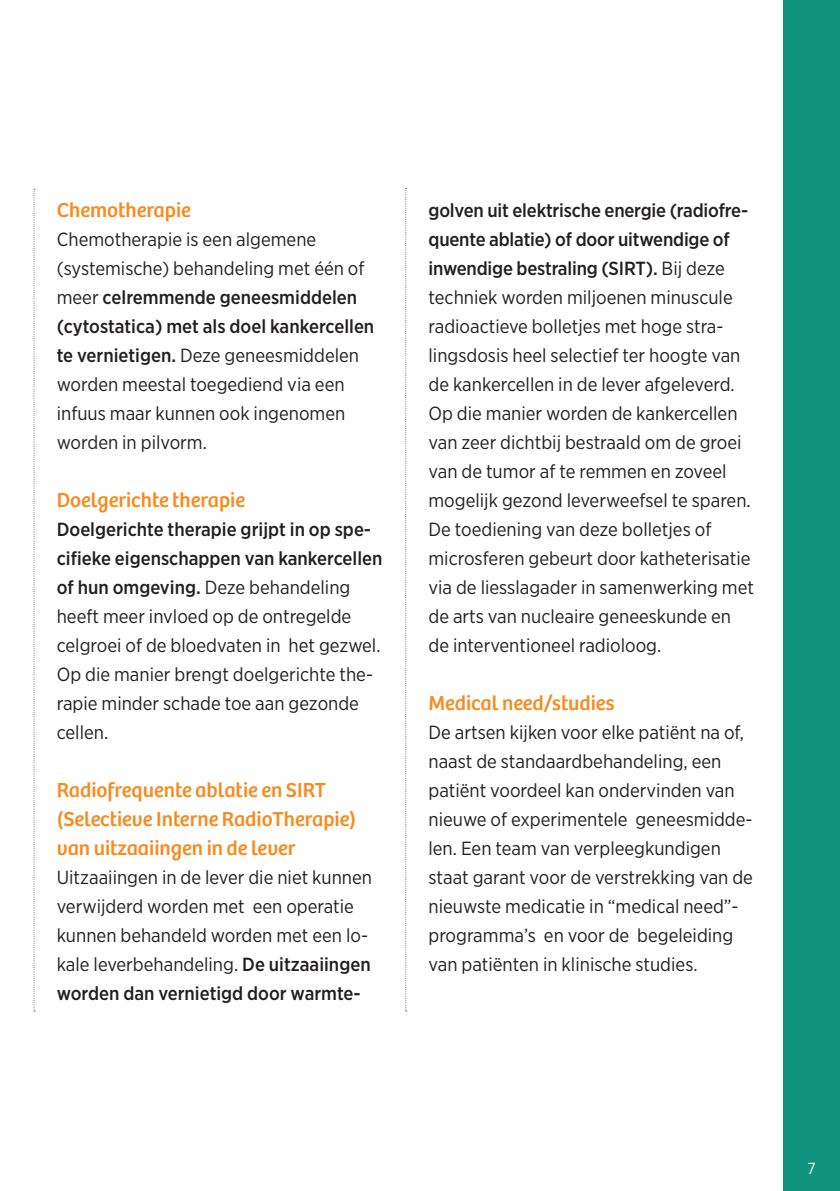
<style>
.page{position:relative;width:840px;height:1191px;background:#fff}
.page>*{position:absolute;margin:0;border:0;box-sizing:border-box;transform-origin:0 0}
.t1{font:21px/29px "Bree";color:#f68b1f}
.t2{font:19px/29px "Gotham Narrow";color:#231f20}
.t3{font:16px "Gotham Narrow";color:#fff}
.s1{font-weight:500}
</style>
<div class="page">
<div style="left:782px;top:0;width:57px;height:1191px;background:#109480"></div>
<svg style="left:405px;top:188px;width:1px;height:823px"></svg>
<svg style="left:34px;top:189px;width:1px;height:822px"></svg>
<p class="t1" style="left:57px;top:196px;width:136px">Chemotherapie</p>
<p class="t2" style="left:57px;top:224px;width:319px">Chemotherapie is een algemene (systemische) behandeling met één of meer <span class="s1">celremmende geneesmiddelen (cytostatica) met als doel kankercellen te vernietigen.</span> Deze geneesmiddelen worden meestal toegediend via een infuus maar kunnen ook ingenomen worden in pilvorm.</p>
<p class="t1" style="left:57px;top:486px;width:190px">Doelgerichte therapie</p>
<p class="t2" style="left:57px;top:514px;width:327px"><span class="s1">Doelgerichte therapie grijpt in op spe&shy;cifieke eigenschappen van kankercellen of hun omgeving.</span> Deze behandeling heeft meer invloed op de ontregelde celgroei of de bloedvaten in het gezwel.<br>Op die manier brengt doelgerichte the&shy;rapie minder schade toe aan gezonde cellen.</p>
<p class="t1" style="left:57px;top:776px;width:300px">Radiofrequente ablatie en SIRT (Selectieve Interne RadioTherapie) van uitzaaiingen in de lever</p>
<p class="t2" style="left:57px;top:862px;width:316px">Uitzaaiingen in de lever die niet kunnen verwijderd worden met een operatie kunnen behandeld worden met een lo&shy;kale leverbehandeling. <span class="s1">De uitzaaiingen worden dan vernietigd door warmte-</span></p>
<p class="t2" style="left:428px;top:195px;width:327px"><span class="s1">golven uit elektrische energie (radiofre&shy;quente ablatie) of door uitwendige of inwendige bestraling (SIRT).</span> Bij deze techniek worden miljoenen minuscule radioactieve bolletjes met hoge stra&shy;lingsdosis heel selectief ter hoogte van de kankercellen in de lever afgeleverd.<br>Op die manier worden de kankercellen van zeer dichtbij bestraald om de groei van de tumor af te remmen en zoveel mogelijk gezond leverweefsel te sparen.<br>De toediening van deze bolletjes of microsferen gebeurt door katheterisatie via de liesslagader in samenwerking met de arts van nucleaire geneeskunde en de interventioneel radioloog.</p>
<p class="t1" style="left:428px;top:689px;width:187px">Medical need/studies</p>
<p class="t2" style="left:428px;top:717px;width:326px">De artsen kijken voor elke patiënt na of, naast de standaardbehandeling, een patiënt voordeel kan ondervinden van nieuwe of experimentele geneesmidde&shy;len. Een team van verpleegkundigen staat garant voor de verstrekking van de nieuwste medicatie in “medical need”- programma’s en voor de begeleiding van patiënten in klinische studies.</p>
<p class="t3" style="left:807px;top:1158px;width:10px">7</p>
</div>
